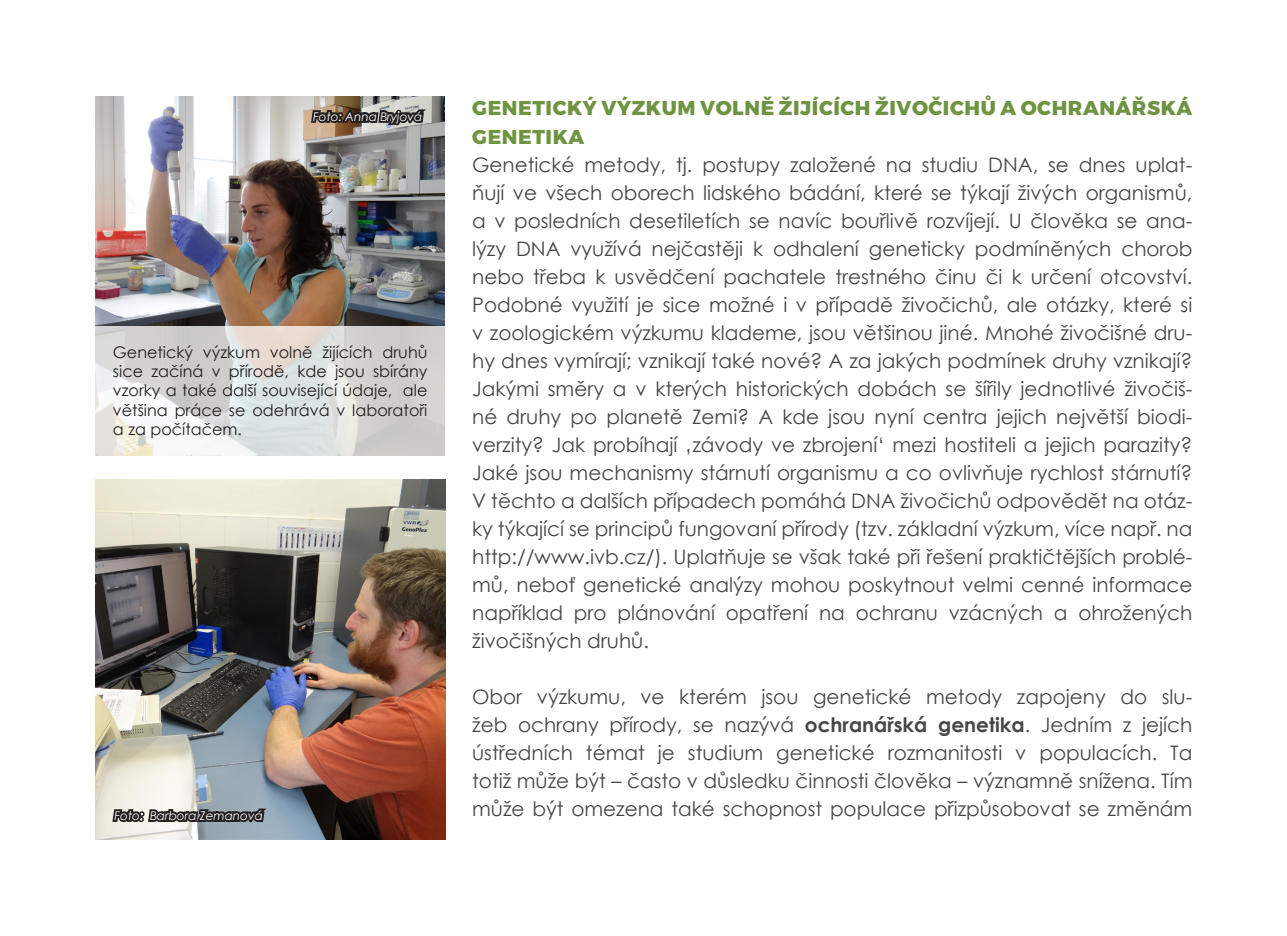
<style>
.page{position:relative;width:1287px;height:936px;background:#fff}
.page>*{position:absolute;margin:0;border:0;box-sizing:border-box;transform-origin:0 0}
.t1{font:20px/28px "Century Gothic";color:#454647;text-align:justify}
.t2{font:800 20px/28px "Montserrat";letter-spacing:.03em;color:#6e9441}
.t3{font:16px/19.2px "Century Gothic";color:#231f20;text-align:justify}
.t4{font:italic 12px "Century Gothic";color:#fff}
.s1{font-weight:700}
</style>
<div class="page">
<img style="left:96px;top:96px;width:349px;height:230px">
<svg style="left:309px;top:96px;width:122px;height:40px;background:#8f857b"></svg>
<img style="left:96px;top:479px;width:349px;height:360px">
<svg style="left:110px;top:753px;width:162px;height:76px;background:#b1b6b5"></svg>
<svg style="left:96px;top:326px;width:349px;height:130px;background:#dbdbd9"></svg>
<p class="t4" style="left:313px;top:108px;width:111px">Foto: Anna Bryjová</p>
<p class="t3" style="left:113px;top:342px;width:316px">Genetický výzkum volně žijících druhů sice začíná v přírodě, kde jsou sbírány vzorky a také další související údaje, ale většina práce se odehrává v laboratoři a za počítačem.</p>
<p class="t4" style="left:114px;top:806px;width:150px">Foto: Barbora Zemanová</p>
<p class="t2" style="left:472px;top:95px;width:721px">GENETICKÝ VÝZKUM VOLNĚ ŽIJÍCÍCH ŽIVOČICHŮ A OCHRANÁŘSKÁ<br>GENETIKA</p>
<p class="t1" style="left:472px;top:150px;width:722px">Genetické metody, tj. postupy založené na studiu DNA, se dnes uplat&shy;ňují ve všech oborech lidského bádání, které se týkají živých organismů, a v posledních desetiletích se navíc bouřlivě rozvíjejí. U člověka se ana&shy;lýzy DNA využívá nejčastěji k odhalení geneticky podmíněných chorob nebo třeba k usvědčení pachatele trestného činu či k určení otcovství.<br>Podobné využití je sice možné i v případě živočichů, ale otázky, které si v zoologickém výzkumu klademe, jsou většinou jiné. Mnohé živočišné dru&shy;hy dnes vymírají; vznikají také nové? A za jakých podmínek druhy vznikají?<br>Jakými směry a v kterých historických dobách se šířily jednotlivé živočiš&shy;né druhy po planetě Zemi? A kde jsou nyní centra jejich největší biodi&shy;verzity? Jak probíhají ‚závody ve zbrojení‘ mezi hostiteli a jejich parazity?<br>Jaké jsou mechanismy stárnutí organismu a co ovlivňuje rychlost stárnutí?<br>V těchto a dalších případech pomáhá DNA živočichů odpovědět na otáz&shy;ky týkající se principů fungovaní přírody (tzv. základní výzkum, více např. na http://www.ivb.cz/). Uplatňuje se však také při řešení praktičtějších problé&shy;mů, neboť genetické analýzy mohou poskytnout velmi cenné informace například pro plánování opatření na ochranu vzácných a ohrožených živočišných druhů.</p>
<p class="t1" style="left:472px;top:682px;width:722px">Obor výzkumu, ve kterém jsou genetické metody zapojeny do slu&shy;žeb ochrany přírody, se nazývá <span class="s1">ochranářská genetika</span>. Jedním z jejích ústředních témat je studium genetické rozmanitosti v populacích. Ta totiž může být – často v důsledku činnosti člověka – významně snížena. Tím může být omezena také schopnost populace přizpůsobovat se změnám</p>
</div>
